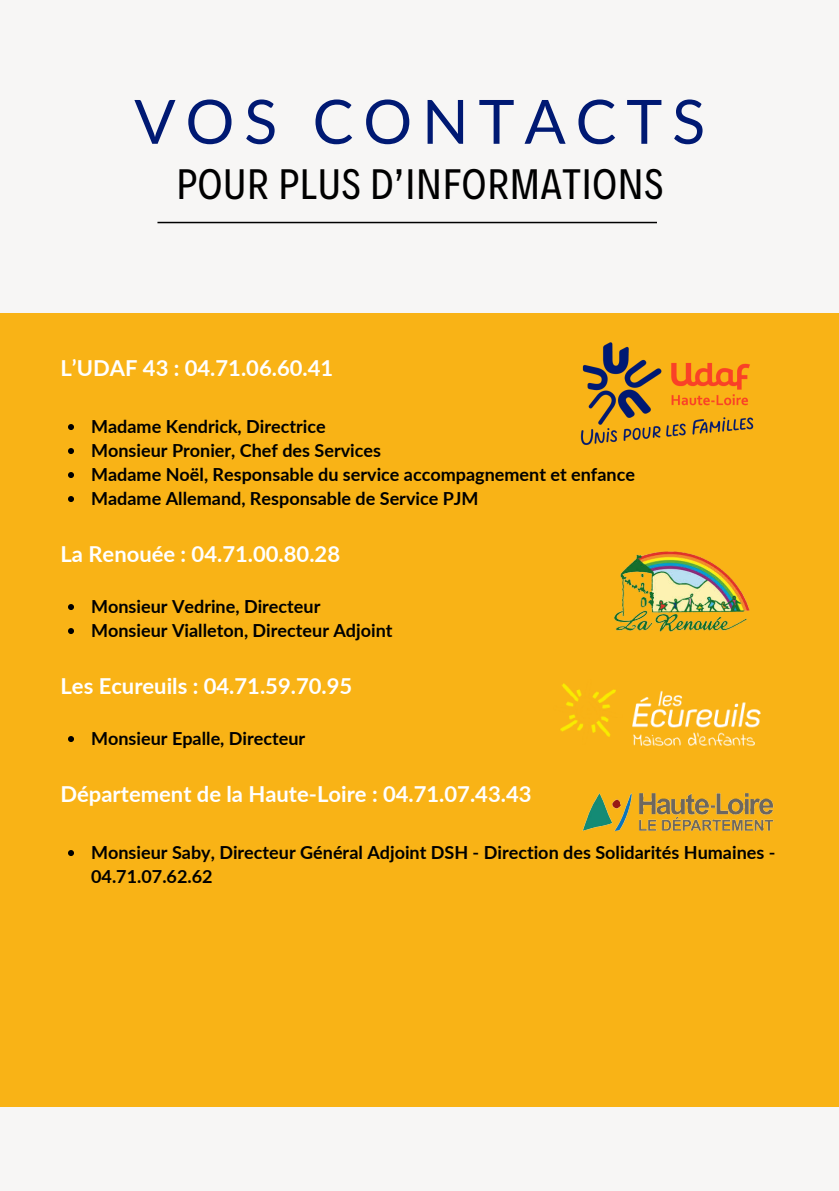
<style>
.page{position:relative;width:839px;height:1191px;background:#fff}
.page>*{position:absolute;margin:0;border:0;box-sizing:border-box;transform-origin:0 0}
.t1{font:61.2px "Lato";letter-spacing:.16em;color:#001973}
.t2{font:43px "Decalotype";letter-spacing:.02em;color:#000}
.t3{font:700 22px "Lato";color:#fff}
.t4{font:700 18px/24px "Lato";color:#000}
</style>
<div class="page">
<div style="left:0;top:0;width:838px;height:1191px;background:#f7f6f5"></div>
<div style="left:0;top:313px;width:838px;height:794px;background:#f9b316"></div>
<svg style="left:68px;top:424px;width:6px;height:6px"></svg>
<svg style="left:68px;top:448px;width:6px;height:6px"></svg>
<svg style="left:68px;top:472px;width:6px;height:6px"></svg>
<svg style="left:68px;top:496px;width:6px;height:6px"></svg>
<svg style="left:68px;top:604px;width:6px;height:6px"></svg>
<svg style="left:68px;top:628px;width:6px;height:6px"></svg>
<svg style="left:68px;top:736px;width:6px;height:6px"></svg>
<svg style="left:68px;top:850px;width:6px;height:6px"></svg>
<img style="left:580px;top:342px;width:174px;height:103px">
<img style="left:582px;top:793px;width:192px;height:39px">
<img style="left:614px;top:552px;width:136px;height:80px">
<img style="left:560px;top:683px;width:200px;height:63px">
<hr style="left:157px;top:222px;width:500px;height:1px;background:#000">
<h4 class="t1" style="left:134px;top:83px;width:572px">VOS CONTACTS</h4>
<p class="t2" style="left:176px;top:156px;width:488px">POUR PLUS D’INFORMATIONS</p>
<h1 class="t3" style="left:60px;top:354px;width:274px">L’UDAF 43 : 04.71.06.60.41</h1>
<h2 class="t4" style="left:91px;top:414px;width:236px">Madame Kendrick, Directrice</h2>
<p class="t4" style="left:91px;top:438px;width:291px">Monsieur Pronier, Chef des Services</p>
<h3 class="t4" style="left:91px;top:462px;width:545px">Madame Noël, Responsable du service accompagnement et enfance</h3>
<p class="t4" style="left:91px;top:486px;width:389px">Madame Allemand, Responsable de Service PJM</p>
<p class="t3" style="left:60px;top:540px;width:281px">La Renouée : 04.71.00.80.28</p>
<p class="t4" style="left:91px;top:594px;width:231px">Monsieur Vedrine, Directeur</p>
<p class="t4" style="left:91px;top:618px;width:303px">Monsieur Vialleton, Directeur Adjoint</p>
<h4 class="t3" style="left:60px;top:672px;width:293px">Les Ecureuils : 04.71.59.70.95</h4>
<p class="t4" style="left:91px;top:726px;width:216px">Monsieur Epalle, Directeur</p>
<p class="t3" style="left:60px;top:780px;width:472px">Département de la Haute-Loire : 04.71.07.43.43</p>
<h4 class="t4" style="left:91px;top:840px;width:685px">Monsieur Saby, Directeur Général Adjoint DSH - Direction des Solidarités Humaines -<br>04.71.07.62.62</h4>
</div>
